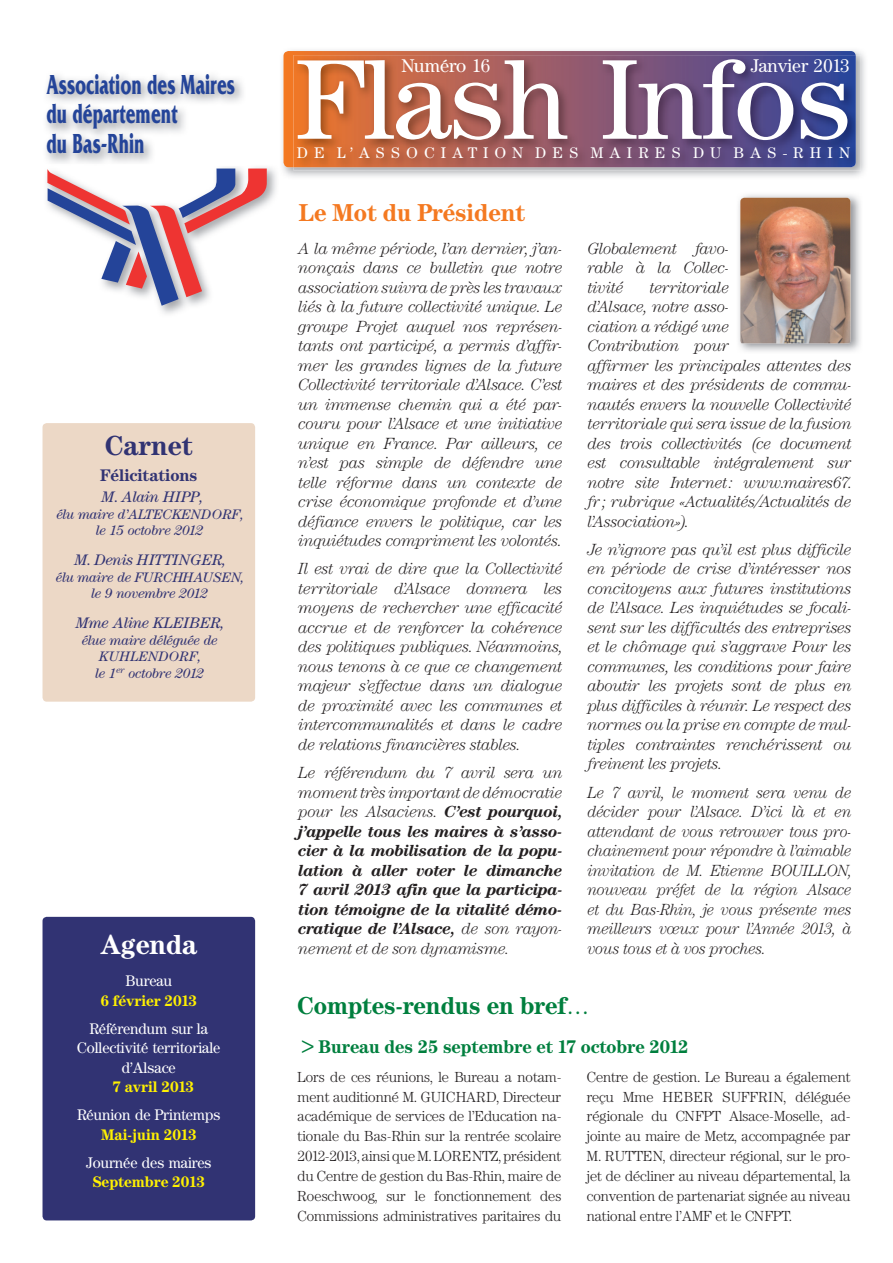
<style>
.page{position:relative;width:893px;height:1263px;background:#fff}
.page>*{position:absolute;margin:0;border:0;box-sizing:border-box;transform-origin:0 0}
.t1{font:111px "Century ITCBQ";color:#fff}
.t2{font:700 31.8px/35.1px "Friz Quadrata BQ";letter-spacing:.02em;color:#244499;scale:.6 1}
.t3{font:700 27.15px/29.8px "Friz Quadrata BQ";letter-spacing:.02em;color:#244499;scale:.6 1}
.t4{font:700 27px "Century ITCBQ";color:#fff;scale:.95 1}
.t5{font:700 27px "Century ITCBQ";color:#313373;scale:.95 1}
.t6{font:700 24px "Century ITCBQ";color:#007f3e;scale:.95 1}
.t7{font:700 24px "Century ITCBQ";color:#f47921;scale:.95 1}
.t8{font:700 18px "Century ITCBQ";color:#007f3e;scale:.95 1}
.t9{font:18px "Century ITCBQ";color:#fff}
.t10{font:700 16.5px "Century ITCBQ";color:#313373;scale:.95 1}
.t11{font:italic 300 15.75px/19.5px "Century ITCBQ";letter-spacing:.015em;color:#231f20;text-align:justify}
.t12{font:italic 700 15.75px/19.5px "Century ITCBQ";letter-spacing:.01em;color:#231f20;text-align:justify}
.t13{font:italic 300 15.75px/19.5px "Century ITCBQ";letter-spacing:.015em;color:#231f20;text-align:justify;scale:.96 1}
.t14{font:15px/19.5px "Century ITCBQ";color:#fff;text-align:center;scale:.95 1}
.t15{font:700 15px "Century ITCBQ";color:#fff101;scale:.95 1}
.t16{font:15px "Century ITCBQ";letter-spacing:.435em;color:#fff}
.t17{font:italic 15px "Century ITCBQ";letter-spacing:.02em;color:#313373}
.t18{font:italic 15px "Century ITCBQ";color:#313373}
.t19{font:300 14.25px/19.8px "Century ITCBQ";color:#231f20;text-align:justify}
.t20{font:italic 13.5px/16.5px "Century ITCBQ";color:#313373;text-align:center}
.s1{font-weight:300}
</style>
<div class="page">
<svg style="left:283px;top:51px;width:573px;height:116px;background:#b46856"></svg>
<img style="left:293px;top:55px;width:568px;height:115px">
<img style="left:293px;top:55px;width:563px;height:112px">
<div style="left:43px;top:917px;width:212px;height:303px;background:#313373;border-radius:4px"></div>
<img style="left:46px;top:167px;width:230px;height:147px">
<svg style="left:47px;top:169px;width:220px;height:137px"></svg>
<div style="left:43px;top:423px;width:212px;height:279px;background:#ecd8c6;border-radius:4px"></div>
<img style="left:738px;top:194px;width:123px;height:158px">
<img style="left:740px;top:198px;width:110px;height:145px">
<h2 class="t2" style="left:46px;top:58px;width:370px">Association des Maires du département<br>du Bas-Rhin</h2>
<h3 class="t3" style="left:46px;top:70px;width:315px">Association des Maires du département<br>du Bas-Rhin</h3>
<h3 class="t5" style="left:105px;top:430px;width:93px">Carnet</h3>
<p class="t10" style="left:100px;top:465px;width:104px">Félicitations</p>
<p class="t18" style="left:101px;top:488px;width:102px">M. Alain HIPP,</p>
<p class="t20" style="left:56px;top:506px;width:188px">élu maire d’ALTECKENDORF, le 15 octobre 2012</p>
<p class="t17" style="left:74px;top:551px;width:151px">M. Denis HITTINGER,</p>
<p class="t20" style="left:55px;top:569px;width:189px">élu maire de FURCHHAUSEN, le 9 novembre 2012</p>
<p class="t17" style="left:75px;top:614px;width:149px">Mme Aline KLEIBER,</p>
<p class="t20" style="left:81px;top:632px;width:137px">élue maire déléguée de<br>KUHLENDORF,<br>le 1<sup>er</sup> octobre 2012</p>
<h3 class="t4" style="left:100px;top:928px;width:103px">Agenda</h3>
<p class="t14" style="left:126px;top:971px;width:50px">Bureau</p>
<p class="t15" style="left:100px;top:991px;width:103px">6 février 2013</p>
<p class="t14" style="left:77px;top:1019px;width:152px">Référendum sur la<br>Collectivité territoriale d’Alsace</p>
<p class="t15" style="left:112px;top:1078px;width:87px">7 avril 2013</p>
<p class="t14" style="left:77px;top:1105px;width:152px">Réunion de Printemps</p>
<p class="t15" style="left:101px;top:1125px;width:102px">Mai-juin 2013</p>
<p class="t14" style="left:86px;top:1153px;width:133px">Journée des maires</p>
<p class="t15" style="left:93px;top:1173px;width:120px">Septembre 2013</p>
<p class="t9" style="left:402px;top:56px;width:90px">Numéro 16</p>
<p class="t9" style="left:751px;top:56px;width:101px">Janvier 2013</p>
<h1 class="t1" style="left:297px;top:37px;width:554px">Flash Infos</h1>
<p class="t16" style="left:297px;top:144px;width:554px">DE L’ASSOCIATION DES MAIRES DU BAS-RHIN</p>
<h3 class="t7" style="left:299px;top:198px;width:240px">Le Mot du Président</h3>
<p class="t11" style="left:297px;top:239px;width:266px">A la même période, l’an dernier, j’an&shy;nonçais dans ce bulletin que notre association suivra de près les travaux liés à la future collectivité unique. Le groupe Projet auquel nos représen&shy;tants ont participé, a permis d’affir&shy;mer les grandes lignes de la future Collectivité territoriale d’Alsace. C’est un immense chemin qui a été par&shy;couru pour l’Alsace et une initiative unique en France. Par ailleurs, ce n’est pas simple de défendre une telle réforme dans un contexte de crise économique profonde et d’une défiance envers le politique, car les inquiétudes compriment les volontés.</p>
<p class="t11" style="left:297px;top:559px;width:265px">Il est vrai de dire que la Collectivité territoriale d’Alsace donnera les moyens de rechercher une efficacité accrue et de renforcer la cohérence des politiques publiques. Néanmoins, nous tenons à ce que ce changement majeur s’effectue dans un dialogue de proximité avec les communes et intercommunalités et dans le cadre de relations financières stables.</p>
<p class="t12" style="left:297px;top:763px;width:266px"><span class="s1">Le référendum du 7 avril sera un moment très important de démocratie pour les Alsaciens.</span> C’est pourquoi, j’appelle tous les maires à s’asso&shy;cier à la mobilisation de la popu&shy;lation à aller voter le dimanche 7 avril 2013 afin que la participa&shy;tion témoigne de la vitalité démo&shy;cratique de l’Alsace, <span class="s1">de son rayon&shy;nement et de son dynamisme.</span></p>
<p class="t11" style="left:586px;top:239px;width:143px">Globalement favo&shy;rable à la Collec&shy;tivité</p>
<p class="t11" style="left:586px;top:278px;width:266px;text-align:left;text-indent:62px">territoriale<br>d’Alsace, notre asso-<br>ciation a rédigé une<br>Contribution pour<br>affirmer les principales attentes des maires et des présidents de commu&shy;nautés envers la nouvelle Collectivité territoriale qui sera issue de la fusion des trois collectivités (ce document est consultable intégralement sur notre site Internet : www.maires67. fr ; rubrique «Actualités/Actualités de l’Association»).</p>
<p class="t11" style="left:586px;top:540px;width:266px">Je n’ignore pas qu’il est plus difficile en période de crise d’intéresser nos concitoyens aux futures institutions de l’Alsace. Les inquiétudes se focali&shy;sent sur les difficultés des entreprises et le chômage qui s’aggrave Pour les communes, les conditions pour faire aboutir les projets sont de plus en plus difficiles à réunir. Le respect des normes ou la prise en compte de mul&shy;tiples contraintes renchérissent ou freinent les projets.</p>
<p class="t13" style="left:586px;top:782px;width:277px">Le 7 avril, le moment sera venu de décider pour l’Alsace. D’ici là et en attendant de vous retrouver tous pro&shy;chainement pour répondre à l’aimable invitation de M. Etienne BOUILLON, nouveau préfet de la région Alsace et du Bas-Rhin, je vous présente mes meilleurs vœux pour l’Année 2013, à vous tous et à vos proches.</p>
<h3 class="t6" style="left:298px;top:991px;width:309px">Comptes-rendus en bref…</h3>
<p class="t8" style="left:302px;top:1036px;width:408px">&gt; Bureau des 25 septembre et 17 octobre 2012</p>
<p class="t19" style="left:298px;top:1067px;width:265px">Lors de ces réunions, le Bureau a notam&shy;ment auditionné M. GUICHARD, Directeur académique de services de l’Education na&shy;tionale du Bas-Rhin sur la rentrée scolaire 2012-2013, ainsi que M. LORENTZ, président du Centre de gestion du Bas-Rhin, maire de Roeschwoog, sur le fonctionnement des Commissions administratives paritaires du</p>
<p class="t19" style="left:587px;top:1067px;width:265px">Centre de gestion. Le Bureau a également reçu Mme HEBER SUFFRIN, déléguée régionale du CNFPT Alsace-Moselle, ad&shy;jointe au maire de Metz, accompagnée par M. RUTTEN, directeur régional, sur le pro&shy;jet de décliner au niveau départemental, la convention de partenariat signée au niveau national entre l’AMF et le CNFPT.</p>
</div>
